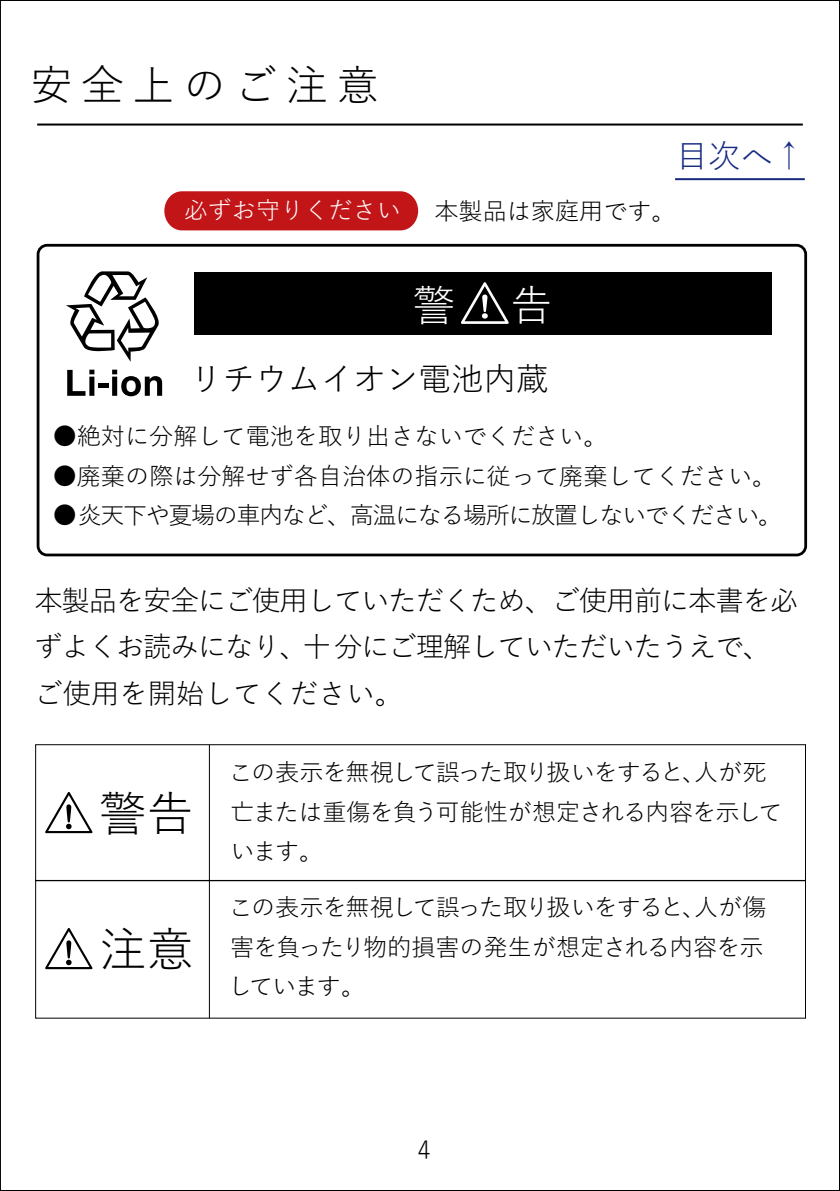
<style>
.page{position:relative;width:840px;height:1191px;background:#fff}
.page>*{position:absolute;margin:0;border:0;box-sizing:border-box;transform-origin:0 0}
.t1{font:47.4px "Yu Gothic";color:#000}
.t2{font:42.6px "Yu Gothic";letter-spacing:.2em;color:#000}
.t3{font:42.6px "Yu Gothic";color:#fff}
.t4{font:32.6px "Yu Gothic";color:#000}
.t5{font:32.6px "Yu Gothic";color:#162a80}
.t6{font:28.4px/46.8px "Yu Gothic";letter-spacing:-.04em;color:#000}
.t7{font:24px/39.6px "Yu Gothic";letter-spacing:-.05em;color:#000}
.t8{font:24px "Yu Gothic";letter-spacing:-.015em;color:#000}
.t9{font:24px "Yu Gothic";letter-spacing:-.06em;color:#000}
.t10{font:24px "Yu Gothic";color:#fff}
</style>
<div class="page">
<hr style="left:37px;top:124px;width:765px;height:2px;background:#000">
<hr style="left:674px;top:178px;width:130px;height:2px;background:#162a80">
<div style="left:35px;top:744px;width:770px;height:137px;border:1px solid #000"></div>
<svg style="left:45px;top:792px;width:47px;height:41px"></svg>
<hr style="left:209px;top:744px;width:1px;height:136px;background:#000">
<div style="left:35px;top:880px;width:770px;height:138px;border:1px solid #000"></div>
<svg style="left:45px;top:928px;width:47px;height:41px"></svg>
<hr style="left:209px;top:880px;width:1px;height:138px;background:#000">
<svg style="left:67px;top:370px;width:27px;height:26px"></svg>
<div style="left:98px;top:383px;width:10px;height:5px;background:#000"></div>
<svg style="left:112px;top:370px;width:50px;height:26px"></svg>
<svg style="left:66px;top:271px;width:93px;height:91px"></svg>
<div style="left:194px;top:272px;width:577px;height:63px;background:#000"></div>
<svg style="left:461px;top:282px;width:47px;height:42px"></svg>
<div style="left:37px;top:244px;width:769px;height:312px;border:3px solid #000;border-radius:9px"></div>
<div style="left:164px;top:191px;width:254px;height:39px;background:#c21518;border-radius:19px"></div>
<h2 class="t2" style="left:30px;top:46px;width:350px">安全上のご注意</h2>
<p class="t10" style="left:184px;top:188px;width:218px">必ずお守りください</p>
<p class="t8" style="left:434px;top:189px;width:242px">本製品は家庭用です。</p>
<h3 class="t5" style="left:675px;top:126px;width:131px">目次へ↑</h3>
<h2 class="t3" style="left:412px;top:266px;width:141px">警　 告</h2>
<h3 class="t4" style="left:190px;top:349px;width:360px">リチウムイオン電池内蔵</h3>
<p class="t8" style="left:53px;top:414px;width:556px">●絶対に分解して電池を取り出さないでください。</p>
<p class="t8" style="left:53px;top:453px;width:724px">●廃棄の際は分解せず各自治体の指示に従って廃棄してください。</p>
<p class="t9" style="left:53px;top:493px;width:730px">●炎天下や夏場の車内など、高温になる場所に放置しないでください。</p>
<p class="t6" style="left:34px;top:573px;width:765px">本製品を安全にご使用していただくため、ご使用前に本書を必ずよくお読みになり、十分にご理解していただいたうえで、ご使用を開始してください。</p>
<h1 class="t1" style="left:99px;top:770px;width:96px">警告</h1>
<h1 class="t1" style="left:99px;top:906px;width:96px">注意</h1>
<p class="t7" style="left:229px;top:749px;width:555px">この表示を無視して誤った取り扱いをすると、人が死亡または重傷を負う可能性が想定される内容を示しています。</p>
<p class="t7" style="left:228px;top:884px;width:539px">この表示を無視して誤った取り扱いをすると、人が傷害を負ったり物的損害の発生が想定される内容を示しています。</p>
<p class="t8" style="left:417px;top:1127px;width:15px">4</p>
</div>
